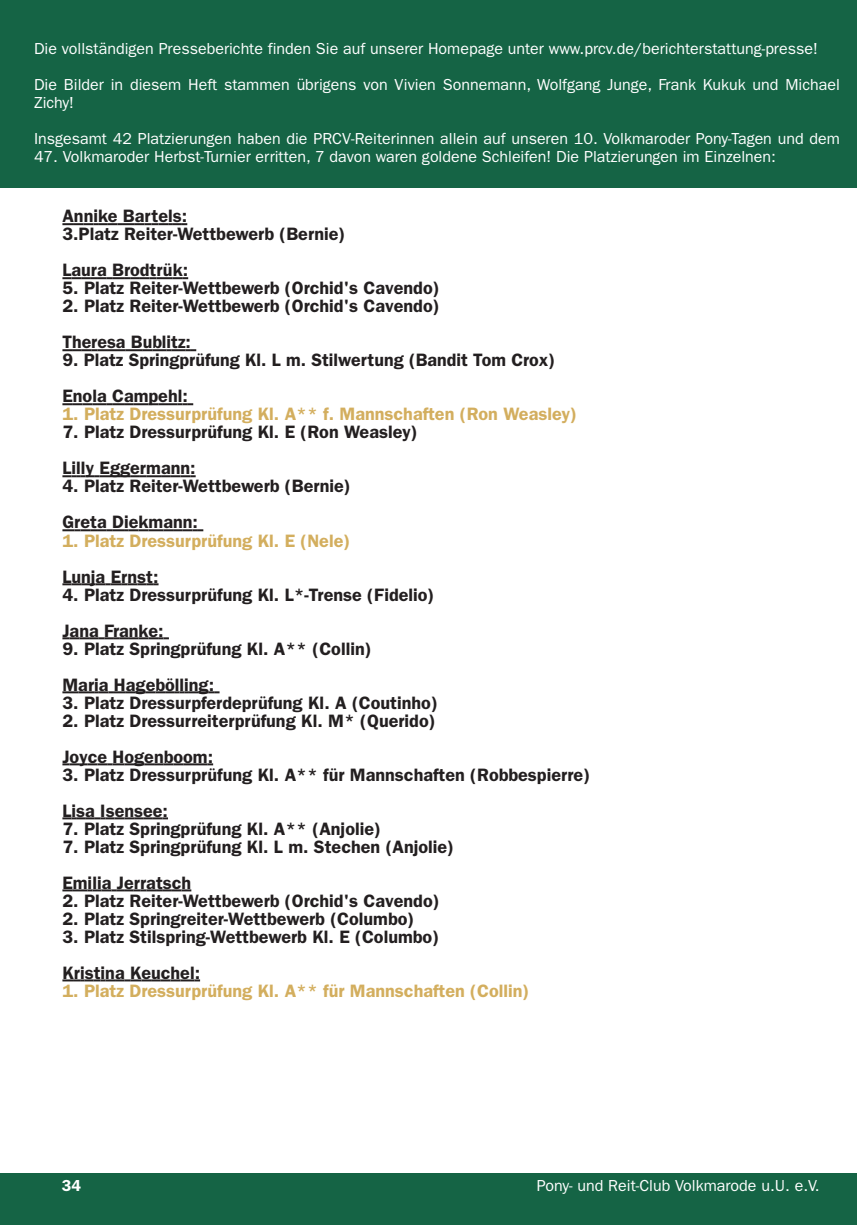
<style>
.page{position:relative;width:857px;height:1225px;background:#fff}
.page>*{position:absolute;margin:0;border:0;box-sizing:border-box;transform-origin:0 0}
.t1{font:600 18px/36px "ITC Franklin Gothic Std";color:#231f20}
.t2{font:600 18px "ITC Franklin Gothic Std";color:#d3ae5e}
.t3{font:16px/18px "ITC Franklin Gothic Std";color:#fff}
.t4{font:600 16px "ITC Franklin Gothic Std";color:#fff}
.t5{font:15px "Arial";color:#fff}
.t6{font:14px "Arial";color:#fff}
.s1{font-size:15px}
</style>
<div class="page">
<div style="left:0;top:1174px;width:856px;height:51px;background:#156445"></div>
<svg style="left:62px;top:223px;width:125px;height:2px"></svg>
<svg style="left:62px;top:277px;width:126px;height:2px"></svg>
<svg style="left:62px;top:349px;width:134px;height:2px"></svg>
<svg style="left:62px;top:403px;width:131px;height:2px"></svg>
<svg style="left:62px;top:475px;width:133px;height:2px"></svg>
<svg style="left:62px;top:529px;width:141px;height:2px"></svg>
<svg style="left:62px;top:583px;width:96px;height:2px"></svg>
<svg style="left:62px;top:637px;width:107px;height:2px"></svg>
<svg style="left:62px;top:691px;width:157px;height:2px"></svg>
<svg style="left:62px;top:763px;width:151px;height:2px"></svg>
<svg style="left:62px;top:817px;width:106px;height:2px"></svg>
<svg style="left:62px;top:889px;width:129px;height:2px"></svg>
<svg style="left:62px;top:979px;width:138px;height:2px"></svg>
<div style="left:0;top:0;width:856px;height:187px;background:#156445"></div>
<p class="t3" style="left:34px;top:42px;width:784px">Die vollständigen Presseberichte finden Sie auf unserer Homepage unter www.prcv.de/berichterstattung-presse!</p>
<p class="t3" style="left:34px;top:78px;width:806px">Die Bilder in diesem Heft stammen übrigens von Vivien Sonnemann, Wolfgang Junge, Frank Kukuk und Michael<br>Zichy!</p>
<p class="t3" style="left:34px;top:132px;width:806px">Insgesamt 42 Platzierungen haben die PRCV-Reiterinnen allein auf unseren 10. Volkmaroder Pony-Tagen und dem</p>
<p class="t3" style="left:34px;top:150px;width:743px">47. Volkmaroder Herbst-Turnier erritten, 7 davon waren goldene Schleifen! Die Platzierungen im Einzelnen:</p>
<p class="t1" style="left:62px;top:210px;width:284px;line-height:18px">Annike Bartels:<br>3.Platz Reiter-Wettbewerb (Bernie)</p>
<p class="t1" style="left:62px;top:255px;width:127px">Laura Brodtrük:</p>
<p class="t1" style="left:62px;top:273px;width:378px">5. Platz Reiter-Wettbewerb (Orchid's Cavendo)</p>
<p class="t1" style="left:62px;top:291px;width:378px">2. Platz Reiter-Wettbewerb (Orchid's Cavendo)<br>Theresa Bublitz:</p>
<p class="t1" style="left:62px;top:345px;width:494px">9. Platz Springprüfung Kl. L m. Stilwertung (Bandit Tom Crox)<br>Enola Campehl:</p>
<p class="t2" style="left:62px;top:408px;width:515px">1. Platz Dressurprüfung Kl. A** f. Mannschaften (Ron Weasley)</p>
<p class="t1" style="left:62px;top:417px;width:356px">7. Platz Dressurprüfung Kl. E (Ron Weasley)<br>Lilly Eggermann:</p>
<p class="t1" style="left:62px;top:471px;width:290px">4. Platz Reiter-Wettbewerb (Bernie)<br>Greta Diekmann:</p>
<p class="t2" style="left:62px;top:534px;width:289px">1. Platz Dressurprüfung Kl. E (Nele)</p>
<p class="t1" style="left:62px;top:561px;width:98px">Lunja Ernst:</p>
<p class="t1" style="left:62px;top:579px;width:373px">4. Platz Dressurprüfung Kl. L*-Trense (Fidelio)<br>Jana Franke:</p>
<p class="t1" style="left:62px;top:633px;width:310px">9. Platz Springprüfung Kl. A** (Collin)<br>Maria Hagebölling:</p>
<p class="t1" style="left:62px;top:687px;width:377px">3. Platz Dressurpferdeprüfung Kl. A (Coutinho)</p>
<p class="t1" style="left:62px;top:705px;width:374px">2. Platz Dressurreiterprüfung Kl. M* (Querido)<br>Joyce Hogenboom:</p>
<p class="t1" style="left:62px;top:759px;width:529px">3. Platz Dressurprüfung Kl. A** für Mannschaften (Robbespierre)<br>Lisa Isensee:</p>
<p class="t1" style="left:62px;top:813px;width:320px">7. Platz Springprüfung Kl. A** (Anjolie)</p>
<p class="t1" style="left:62px;top:831px;width:393px">7. Platz Springprüfung Kl. L m. Stechen (Anjolie)<br>Emilia Jerratsch</p>
<p class="t1" style="left:62px;top:885px;width:378px">2. Platz Reiter-Wettbewerb (Orchid's Cavendo)</p>
<p class="t1" style="left:62px;top:903px;width:353px">2. Platz Springreiter-Wettbewerb (Columbo)</p>
<p class="t1" style="left:62px;top:921px;width:378px">3. Platz Stilspring-Wettbewerb Kl. E (Columbo)<br>Kristina Keuchel:</p>
<p class="t2" style="left:62px;top:984px;width:468px">1. Platz Dressurprüfung Kl. A** für Mannschaften (Collin)</p>
<p class="t4" style="left:62px;top:1180px;width:21px">34</p>
<p class="t3" style="left:536px;top:1179px;width:284px">Pony- und Reit-Club Volkmarode u.U. e.V.</p>
<p class="t5" style="left:58px;top:1177px;width:18px">34</p>
<p class="t6" style="left:558px;top:1178px;width:264px">Pony- und Reit-Club Volkmarode u.U. e.V<span class="s1">.</span></p>
</div>
